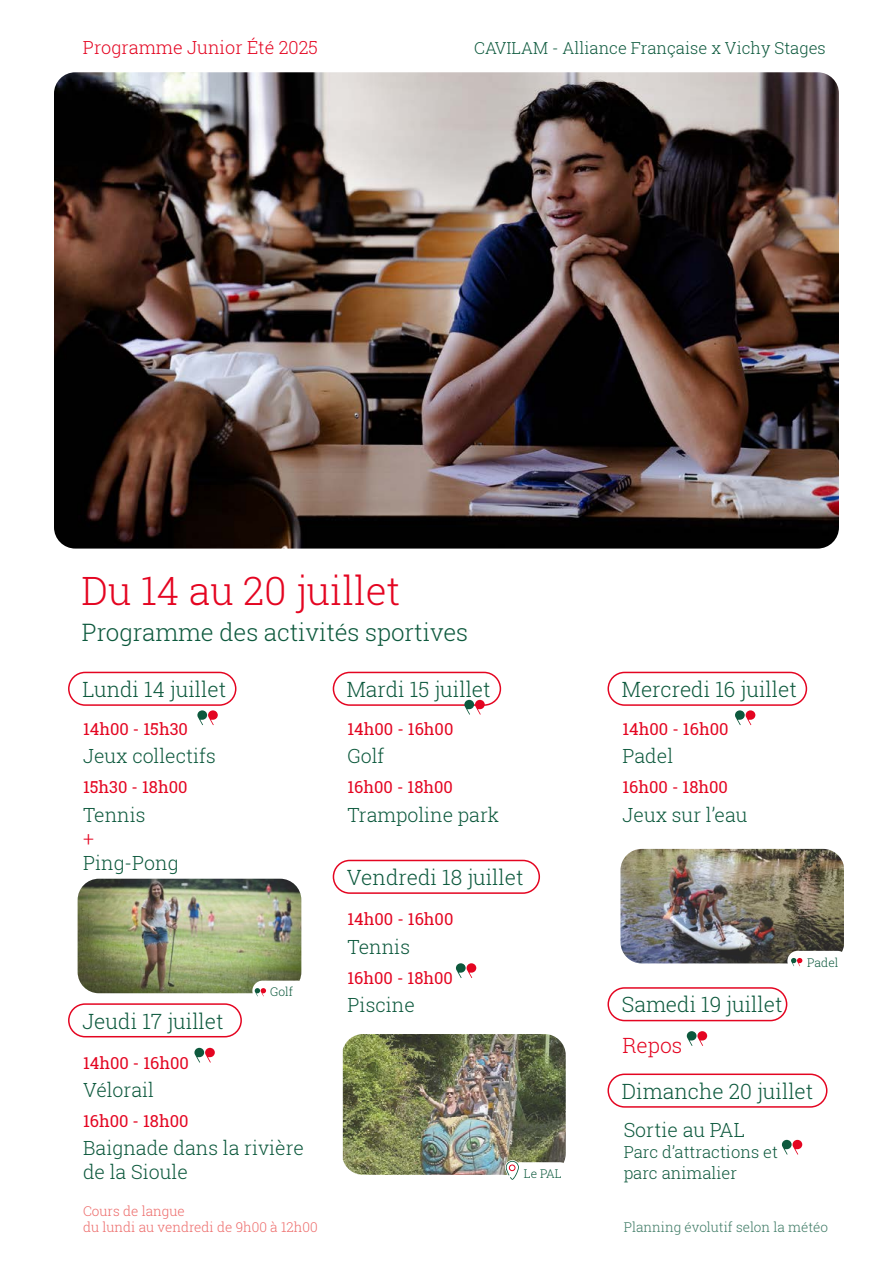
<style>
.page{position:relative;width:893px;height:1263px;background:#fff}
.page>*{position:absolute;margin:0;border:0;box-sizing:border-box;transform-origin:0 0}
.t1{font:300 39px "Roboto Slab";color:#e40521}
.t2{font:300 24px "Roboto Slab";letter-spacing:-.005em;color:#0d593d}
.t3{font:300 21px "Roboto Slab";color:#0d593d}
.t4{font:300 21px "Roboto Slab";color:#e40521}
.t5{font:300 19.5px/24px "Roboto Slab";color:#0d593d}
.t6{font:300 19.5px "Roboto Slab";color:#e40521}
.t7{font:300 18px "Roboto Slab";color:#e40521}
.t8{font:16.5px "Roboto Slab";color:#e40521}
.t9{font:300 16.5px/21px "Roboto Slab";color:#0d593d}
.t10{font:300 13.5px/16.5px "Roboto Slab";color:#ed6b6a}
.t11{font:300 13.5px "Roboto Slab";color:#3d7a64}
.t12{font:300 12px "Roboto Slab";color:#0d593d}
</style>
<div class="page">
<img style="left:54px;top:72px;width:785px;height:477px">
<div style="left:68px;top:672px;width:168px;height:34px;border:2px solid #e40521;border-radius:16px"></div>
<div style="left:333px;top:672px;width:168px;height:34px;border:2px solid #e40521;border-radius:16px"></div>
<div style="left:333px;top:860px;width:207px;height:34px;border:2px solid #e40521;border-radius:16px"></div>
<div style="left:607px;top:672px;width:200px;height:34px;border:2px solid #e40521;border-radius:16px"></div>
<div style="left:68px;top:1003px;width:174px;height:34px;border:2px solid #e40521;border-radius:16px"></div>
<svg style="left:197px;top:710px;width:21px;height:15px"></svg>
<svg style="left:464px;top:700px;width:21px;height:15px"></svg>
<svg style="left:735px;top:710px;width:20px;height:15px"></svg>
<svg style="left:194px;top:1048px;width:21px;height:15px"></svg>
<svg style="left:456px;top:963px;width:20px;height:15px"></svg>
<img style="left:343px;top:1034px;width:223px;height:141px">
<img style="left:620px;top:849px;width:224px;height:114px">
<div style="left:510px;top:1162px;width:60px;height:20px;background:#fff;border-radius:10px"></div>
<div style="left:787px;top:951px;width:60px;height:20px;background:#fff;border-radius:10px"></div>
<img style="left:78px;top:879px;width:223px;height:114px">
<div style="left:252px;top:981px;width:56px;height:20px;background:#fff;border-radius:10px"></div>
<svg style="left:505px;top:1160px;width:15px;height:20px"></svg>
<div style="left:607px;top:987px;width:180px;height:34px;border:2px solid #e40521;border-radius:16px"></div>
<div style="left:607px;top:1073px;width:220px;height:35px;border:2px solid #e40521;border-radius:16px"></div>
<svg style="left:687px;top:1031px;width:20px;height:15px"></svg>
<svg style="left:782px;top:1140px;width:20px;height:15px"></svg>
<svg style="left:255px;top:988px;width:11px;height:8px"></svg>
<svg style="left:791px;top:958px;width:11px;height:8px"></svg>
<p class="t7" style="left:83px;top:35px;width:237px">Programme Junior Été 2025</p>
<p class="t9" style="left:474px;top:37px;width:353px">CAVILAM - Alliance Française x Vichy Stages</p>
<h1 class="t1" style="left:81px;top:564px;width:321px">Du 14 au 20 juillet</h1>
<p class="t2" style="left:82px;top:616px;width:388px">Programme des activités sportives</p>
<p class="t3" style="left:82px;top:675px;width:145px">Lundi 14 juillet</p>
<p class="t8" style="left:83px;top:718px;width:106px">14h00 - 15h30</p>
<p class="t5" style="left:83px;top:744px;width:134px">Jeux collectifs</p>
<p class="t8" style="left:83px;top:776px;width:106px">15h30 - 18h00</p>
<p class="t5" style="left:83px;top:802px;width:64px">Tennis</p>
<p class="t6" style="left:83px;top:825px;width:12px">+</p>
<p class="t5" style="left:83px;top:850px;width:97px">Ping-Pong</p>
<p class="t3" style="left:82px;top:1006px;width:143px">Jeudi 17 juillet</p>
<p class="t12" style="left:270px;top:984px;width:24px">Golf</p>
<p class="t8" style="left:83px;top:1051px;width:107px">14h00 - 16h00</p>
<p class="t5" style="left:83px;top:1077px;width:73px">Vélorail</p>
<p class="t8" style="left:83px;top:1110px;width:107px">16h00 - 18h00</p>
<p class="t5" style="left:83px;top:1136px;width:222px">Baignade dans la rivière de la Sioule</p>
<p class="t10" style="left:83px;top:1202px;width:236px">Cours de langue<br>du lundi au vendredi de 9h00 à 12h00</p>
<p class="t3" style="left:347px;top:675px;width:145px">Mardi 15 juillet</p>
<p class="t8" style="left:347px;top:718px;width:107px">14h00 - 16h00</p>
<p class="t5" style="left:347px;top:744px;width:39px">Golf</p>
<p class="t8" style="left:347px;top:776px;width:107px">16h00 - 18h00</p>
<p class="t5" style="left:347px;top:802px;width:153px">Trampoline park</p>
<p class="t3" style="left:347px;top:863px;width:178px">Vendredi 18 juillet</p>
<p class="t8" style="left:347px;top:908px;width:107px">14h00 - 16h00</p>
<p class="t5" style="left:347px;top:934px;width:64px">Tennis</p>
<p class="t8" style="left:347px;top:966px;width:107px">16h00 - 18h00</p>
<p class="t5" style="left:347px;top:992px;width:69px">Piscine</p>
<p class="t12" style="left:524px;top:1165px;width:39px">Le PAL</p>
<p class="t3" style="left:622px;top:675px;width:176px">Mercredi 16 juillet</p>
<p class="t8" style="left:622px;top:718px;width:107px">14h00 - 16h00</p>
<p class="t5" style="left:622px;top:744px;width:52px">Padel</p>
<p class="t8" style="left:622px;top:776px;width:107px">16h00 - 18h00</p>
<p class="t5" style="left:622px;top:802px;width:127px">Jeux sur l’eau</p>
<p class="t3" style="left:622px;top:990px;width:162px">Samedi 19 juillet</p>
<p class="t4" style="left:622px;top:1031px;width:61px">Repos</p>
<p class="t12" style="left:807px;top:954px;width:33px">Padel</p>
<p class="t3" style="left:622px;top:1077px;width:193px">Dimanche 20 juillet</p>
<p class="t5" style="left:624px;top:1117px;width:123px">Sortie au PAL</p>
<p class="t9" style="left:624px;top:1141px;width:156px">Parc d’attractions et parc animalier</p>
<p class="t11" style="left:624px;top:1218px;width:206px">Planning évolutif selon la météo</p>
</div>
